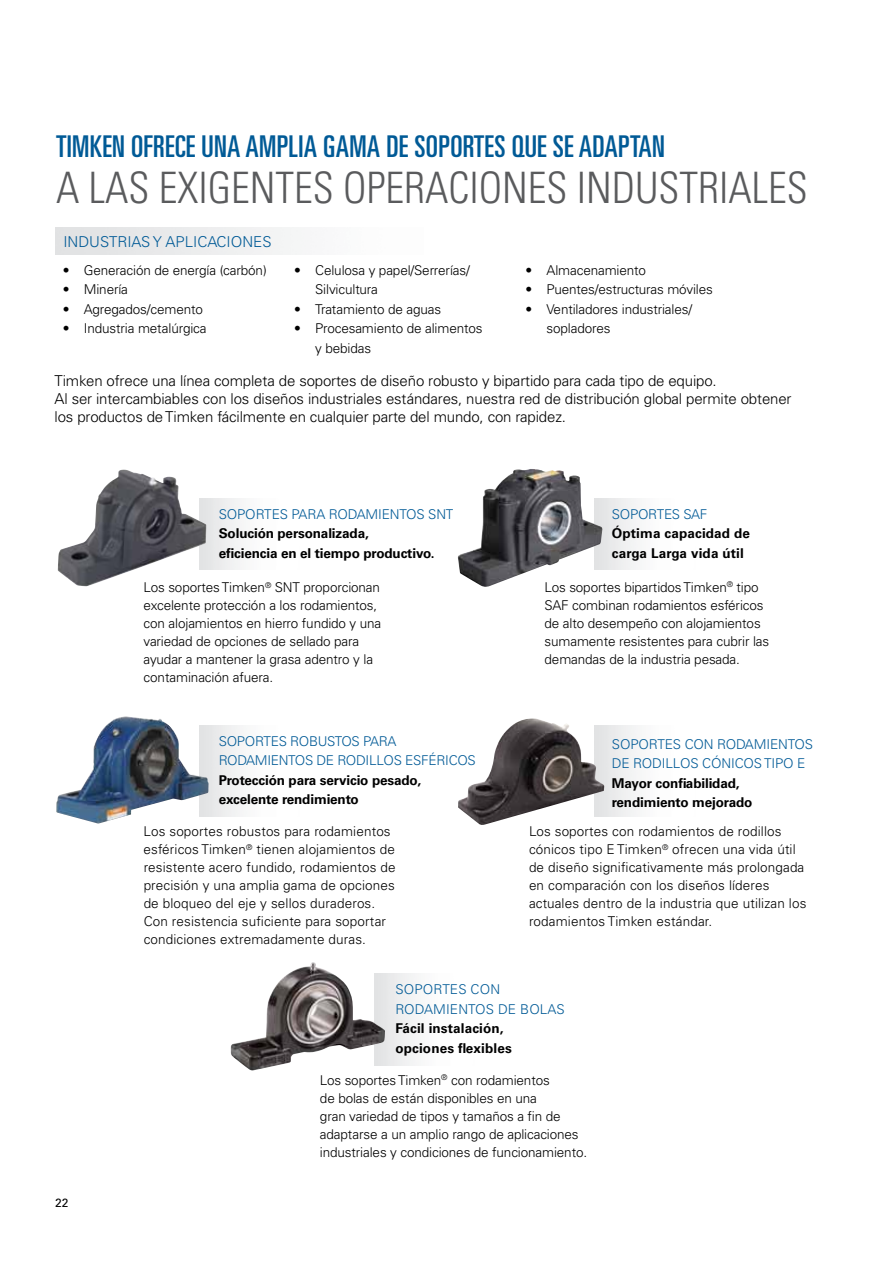
<style>
.page{position:relative;width:893px;height:1263px;background:#fff}
.page>*{position:absolute;margin:0;border:0;box-sizing:border-box;transform-origin:0 0}
.t1{font:300 condensed 43.35px "Univers LT Std";color:#5a5b5d}
.t2{font:ultra-condensed 30px "Univers LT Std";letter-spacing:.01em;color:#005a96}
.t3{font:300 15px/18px "Univers LT Std";letter-spacing:-.01em;color:#000}
.t4{font:300 15px "Univers LT Std";color:#005a96}
.t5{font:300 13.5px/18px "Univers LT Std";letter-spacing:-.01em;color:#000}
.t6{font:300 13.5px/18px "Univers LT Std";letter-spacing:.01em;color:#000}
.t7{font:700 13.5px/19.5px "Univers LT Std";letter-spacing:-.01em;color:#000}
.t8{font:300 13.5px/19.5px "Univers LT Std";letter-spacing:-.01em;color:#005a96}
.t9{font:700 13.5px/19.5px "Univers LT Std";letter-spacing:.01em;color:#000}
.t10{font:300 13.5px/19.5px "Univers LT Std";letter-spacing:.01em;color:#005a96}
.t11{font:12px "Univers LT Std";color:#000}
</style>
<div class="page">
<img style="left:199px;top:498px;width:41px;height:71px">
<svg style="left:115px;top:470px;width:8px;height:9px"></svg>
<img style="left:56px;top:716px;width:153px;height:108px">
<img style="left:458px;top:718px;width:146px;height:107px">
<img style="left:458px;top:469px;width:145px;height:118px">
<img style="left:231px;top:962px;width:154px;height:109px">
<h2 class="t2" style="left:56px;top:129px;width:610px">TIMKEN OFRECE UNA AMPLIA GAMA DE SOPORTES QUE SE ADAPTAN</h2>
<h1 class="t1" style="left:56px;top:162px;width:753px">A LAS EXIGENTES OPERACIONES INDUSTRIALES</h1>
<p class="t4" style="left:63px;top:233px;width:210px">INDUSTRIAS Y APLICACIONES</p>
<p class="t5" style="left:315px;top:260px;width:156px;line-height:19.5px;text-indent:-21px">• Celulosa y papel/Serrerías/<br>Silvicultura</p>
<p class="t5" style="left:294px;top:300px;width:148px">• Tratamiento de aguas</p>
<p class="t5" style="left:315px;top:319px;width:169px;line-height:19.5px;text-indent:-21px">• Procesamiento de alimentos y bebidas</p>
<p class="t5" style="left:63px;top:261px;width:205px">• Generación de energía (carbón)</p>
<p class="t5" style="left:63px;top:281px;width:67px">• Minería</p>
<p class="t5" style="left:63px;top:300px;width:142px">• Agregados/cemento</p>
<p class="t5" style="left:63px;top:320px;width:145px">• Industria metalúrgica</p>
<p class="t5" style="left:526px;top:261px;width:122px">• Almacenamiento</p>
<p class="t5" style="left:526px;top:280px;width:189px">• Puentes/estructuras móviles</p>
<p class="t5" style="left:547px;top:299px;width:147px;line-height:19.5px;text-indent:-21px">• Ventiladores industriales/ sopladores</p>
<p class="t3" style="left:55px;top:372px;width:738px">Timken ofrece una línea completa de soportes de diseño robusto y bipartido para cada tipo de equipo.<br>Al ser intercambiables con los diseños industriales estándares, nuestra red de distribución global permite obtener los productos de Timken fácilmente en cualquier parte del mundo, con rapidez.</p>
<p class="t8" style="left:219px;top:504px;width:236px">SOPORTES PARA RODAMIENTOS SNT</p>
<p class="t7" style="left:219px;top:524px;width:217px">Solución personalizada,<br>eficiencia en el tiempo productivo.</p>
<p class="t5" style="left:144px;top:578px;width:239px">Los soportes Timken<sup>®</sup> SNT proporcionan excelente protección a los rodamientos, con alojamientos en hierro fundido y una variedad de opciones de sellado para ayudar a mantener la grasa adentro y la contaminación afuera.</p>
<p class="t8" style="left:219px;top:731px;width:259px">SOPORTES ROBUSTOS PARA<br>RODAMIENTOS DE RODILLOS ESFÉRICOS</p>
<p class="t7" style="left:219px;top:770px;width:204px">Protección para servicio pesado, excelente rendimiento</p>
<p class="t6" style="left:144px;top:822px;width:254px">Los soportes robustos para rodamientos esféricos Timken<sup>®</sup> tienen alojamientos de resistente acero fundido, rodamientos de precisión y una amplia gama de opciones de bloqueo del eje y sellos duraderos.<br>Con resistencia suficiente para soportar condiciones extremadamente duras.</p>
<p class="t8" style="left:612px;top:504px;width:18px">Soportes</p>
<p class="t8" style="left:683px;top:504px;width:25px">SAF</p>
<p class="t9" style="left:612px;top:524px;width:140px">Óptima capacidad de carga Larga vida útil</p>
<p class="t5" style="left:545px;top:578px;width:226px">Los soportes bipartidos Timken<sup>®</sup> tipo SAF combinan rodamientos esféricos de alto desempeño con alojamientos sumamente resistentes para cubrir las demandas de la industria pesada.</p>
<p class="t8" style="left:612px;top:734px;width:203px">SOPORTES CON RODAMIENTOS<br>DE RODILLOS CÓNICOS TIPO E</p>
<p class="t7" style="left:612px;top:773px;width:142px">Mayor confiabilidad, rendimiento mejorado</p>
<p class="t6" style="left:529px;top:822px;width:279px">Los soportes con rodamientos de rodillos cónicos tipo E Timken<sup>®</sup> ofrecen una vida útil de diseño significativamente más prolongada en comparación con los diseños líderes actuales dentro de la industria que utilizan los rodamientos Timken estándar.</p>
<p class="t11" style="left:55px;top:1196px;width:15px">22</p>
<p class="t10" style="left:395px;top:979px;width:171px">SOPORTES CON<br>RODAMIENTOS DE BOLAS</p>
<p class="t9" style="left:395px;top:1019px;width:118px">Fácil instalación, opciones flexibles</p>
<p class="t5" style="left:320px;top:1071px;width:269px">Los soportes Timken<sup>®</sup> con rodamientos<br>de bolas de están disponibles en una<br>gran variedad de tipos y tamaños a fin de adaptarse a un amplio rango de aplicaciones industriales y condiciones de funcionamiento.</p>
</div>
